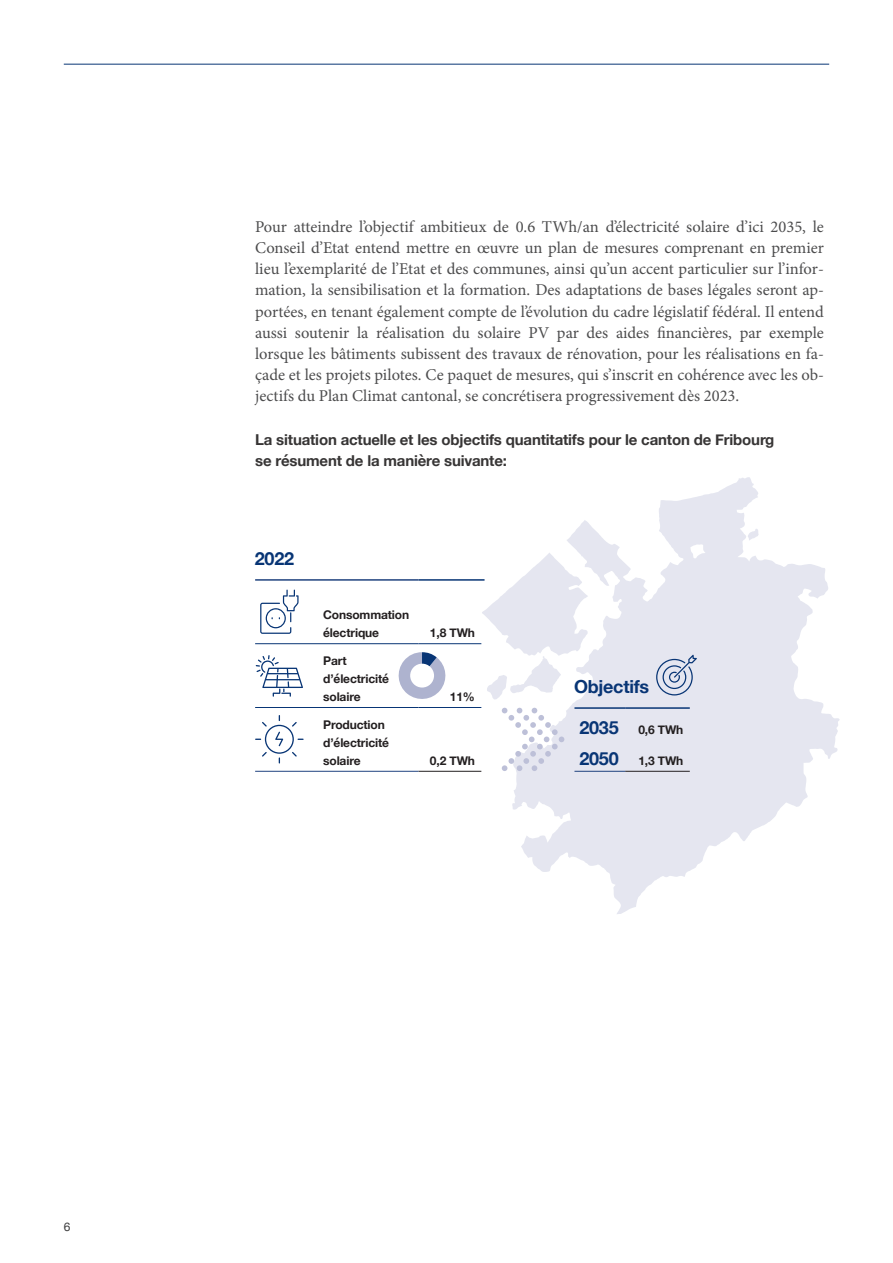
<style>
.page{position:relative;width:893px;height:1263px;background:#fff}
.page>*{position:absolute;margin:0;border:0;box-sizing:border-box;transform-origin:0 0}
.t1{font:700 18px "Helvetica Neue";letter-spacing:-.015em;color:#083575}
.t2{font:16.5px/21.1px "Minion Pro";color:#4c4c4d;text-align:justify}
.t3{font:700 15px/21px "Helvetica Neue";letter-spacing:-.01em;color:#373535}
.t4{font:700 12px/18px "Helvetica Neue";letter-spacing:-.01em;color:#231f20}
.t5{font:12px "Helvetica Neue";color:#3e3e3f}
.s1{font-size:18px;color:#083575}
</style>
<div class="page">
<hr style="left:64px;top:64px;width:765px;height:1px;background:#083575">
<svg style="left:482px;top:477px;width:358px;height:437px;fill:#e5e6f0"></svg>
<hr style="left:418px;top:771px;width:63px;height:1px;background:#231f20">
<hr style="left:255px;top:643px;width:163px;height:1px;background:#083575">
<hr style="left:418px;top:643px;width:63px;height:1px;background:#083575">
<hr style="left:255px;top:707px;width:163px;height:1px;background:#083575">
<hr style="left:418px;top:707px;width:63px;height:1px;background:#083575">
<svg style="left:482px;top:575px;width:3px;height:4px"></svg>
<hr style="left:255px;top:771px;width:163px;height:1px;background:#20437f">
<hr style="left:255px;top:579px;width:163px;height:2px;background:#20437f">
<hr style="left:418px;top:579px;width:67px;height:2px;background:#083575">
<svg style="left:256px;top:655px;width:47px;height:42px"></svg>
<svg style="left:260px;top:590px;width:39px;height:44px"></svg>
<svg style="left:255px;top:715px;width:49px;height:48px"></svg>
<svg style="left:398px;top:652px;width:48px;height:47px"></svg>
<div style="left:410px;top:664px;width:24px;height:23px;background:#fff;border-radius:50%"></div>
<hr style="left:625px;top:771px;width:65px;height:1px;background:#231f20">
<hr style="left:574px;top:771px;width:51px;height:1px;background:#20437f">
<hr style="left:574px;top:707px;width:51px;height:2px;background:#083575">
<hr style="left:625px;top:707px;width:65px;height:2px;background:#083575">
<svg style="left:656px;top:655px;width:41px;height:40px;background:#bbc5d9"></svg>
<svg style="left:502px;top:708px;width:62px;height:63px"></svg>
<p class="t5" style="left:64px;top:1218px;width:8px">6</p>
<p class="t2" style="left:255px;top:216px;width:570px">Pour atteindre l’objectif ambitieux de 0.6 TWh/an d’électricité solaire d’ici 2035, le Conseil d’Etat entend mettre en œuvre un plan de mesures comprenant en premier lieu l’exemplarité de l’Etat et des communes, ainsi qu’un accent particulier sur l’infor&shy;mation, la sensibilisation et la formation. Des adaptations de bases légales seront ap&shy;portées, en tenant également compte de l’évolution du cadre législatif fédéral. Il entend aussi soutenir la réalisation du solaire PV par des aides financières, par exemple lorsque les bâtiments subissent des travaux de rénovation, pour les réalisations en fa&shy;çade et les projets pilotes. Ce paquet de mesures, qui s’inscrit en cohérence avec les ob&shy;jectifs du Plan Climat cantonal, se concrétisera progressivement dès 2023.</p>
<p class="t3" style="left:255px;top:429px;width:521px">La situation actuelle et les objectifs quantitatifs pour le canton de Fribourg se résument de la manière suivante:</p>
<p class="t1" style="left:255px;top:545px;width:41px">2022</p>
<p class="t4" style="left:323px;top:606px;width:88px">Consommation électrique</p>
<p class="t4" style="left:323px;top:652px;width:67px">Part d’électricité solaire</p>
<p class="t4" style="left:323px;top:716px;width:67px">Production d’électricité solaire</p>
<p class="t4" style="left:430px;top:624px;width:46px">1,8 TWh</p>
<p class="t4" style="left:450px;top:688px;width:27px">11%</p>
<p class="t4" style="left:430px;top:752px;width:46px">0,2 TWh</p>
<p class="t1" style="left:574px;top:672px;width:77px">Objectifs</p>
<p class="t4" style="left:579px;top:721px;width:106px"><span class="s1">2035</span> 0,6 TWh</p>
<p class="t4" style="left:579px;top:752px;width:106px"><span class="s1">2050</span> 1,3 TWh</p>
</div>
